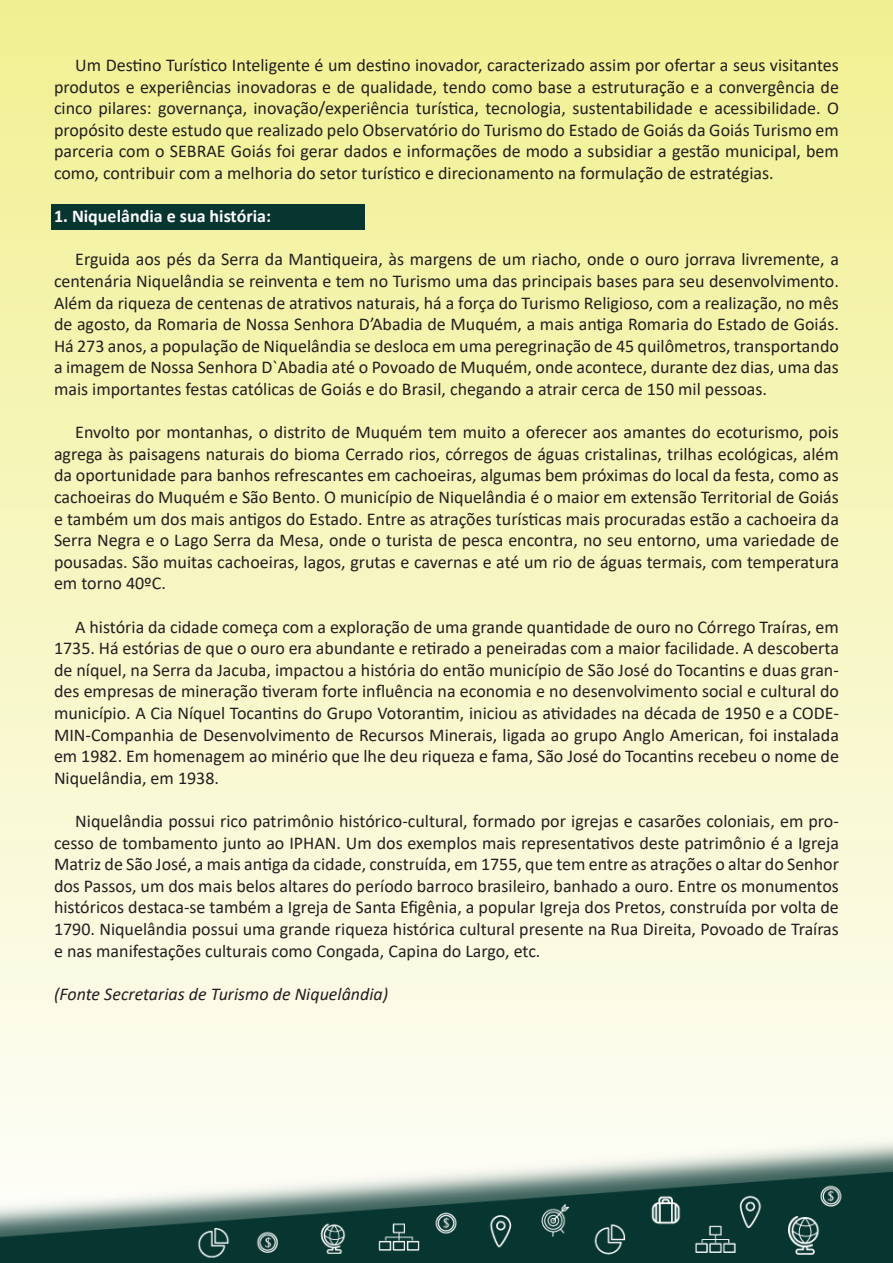
<style>
.page{position:relative;width:893px;height:1263px;background:#fff}
.page>*{position:absolute;margin:0;border:0;box-sizing:border-box;transform-origin:0 0}
.t1{font:18px/21.6px "Calibri";color:#231f20;text-align:justify}
.t2{font:italic 18px "Calibri";color:#231f20}
.t3{font:700 18px "Calibri";color:#fff}
</style>
<div class="page">
<img style="left:0;top:15px;width:893px;height:1248px">
<div style="left:51px;top:204px;width:313px;height:26px;background:#073630"></div>
<img style="left:0;top:660px;width:1px;height:389px">
<p class="t1" style="left:54px;top:54px;width:786px;text-indent:21px">Um Destino Turístico Inteligente é um destino inovador, caracterizado assim por ofertar a seus visitantes produtos e experiências inovadoras e de qualidade, tendo como base a estruturação e a convergência de cinco pilares: governança, inovação/experiência turística, tecnologia, sustentabilidade e acessibilidade. O propósito deste estudo que realizado pelo Observatório do Turismo do Estado de Goiás da Goiás Turismo em parceria com o SEBRAE Goiás foi gerar dados e informações de modo a subsidiar a gestão municipal, bem como, contribuir com a melhoria do setor turístico e direcionamento na formulação de estratégias.</p>
<p class="t3" style="left:54px;top:203px;width:219px">1. Niquelândia e sua história:</p>
<p class="t1" style="left:54px;top:248px;width:786px;text-indent:21px">Erguida aos pés da Serra da Mantiqueira, às margens de um riacho, onde o ouro jorrava livremente, a centenária Niquelândia se reinventa e tem no Turismo uma das principais bases para seu desenvolvimento.<br>Além da riqueza de centenas de atrativos naturais, há a força do Turismo Religioso, com a realização, no mês de agosto, da Romaria de Nossa Senhora D’Abadia de Muquém, a mais antiga Romaria do Estado de Goiás.<br>Há 273 anos, a população de Niquelândia se desloca em uma peregrinação de 45 quilômetros, transportando a imagem de Nossa Senhora D`Abadia até o Povoado de Muquém, onde acontece, durante dez dias, uma das mais importantes festas católicas de Goiás e do Brasil, chegando a atrair cerca de 150 mil pessoas.</p>
<p class="t1" style="left:54px;top:421px;width:786px;text-indent:21px">Envolto por montanhas, o distrito de Muquém tem muito a oferecer aos amantes do ecoturismo, pois agrega às paisagens naturais do bioma Cerrado rios, córregos de águas cristalinas, trilhas ecológicas, além da oportunidade para banhos refrescantes em cachoeiras, algumas bem próximas do local da festa, como as cachoeiras do Muquém e São Bento. O município de Niquelândia é o maior em extensão Territorial de Goiás e também um dos mais antigos do Estado. Entre as atrações turísticas mais procuradas estão a cachoeira da Serra Negra e o Lago Serra da Mesa, onde o turista de pesca encontra, no seu entorno, uma variedade de pousadas. São muitas cachoeiras, lagos, grutas e cavernas e até um rio de águas termais, com temperatura em torno 40ºC.</p>
<p class="t1" style="left:54px;top:615px;width:786px;text-indent:21px">A história da cidade começa com a exploração de uma grande quantidade de ouro no Córrego Traíras, em 1735. Há estórias de que o ouro era abundante e retirado a peneiradas com a maior facilidade. A descoberta de níquel, na Serra da Jacuba, impactou a história do então município de São José do Tocantins e duas gran&shy;des empresas de mineração tiveram forte influência na economia e no desenvolvimento social e cultural do município. A Cia Níquel Tocantins do Grupo Votorantim, iniciou as atividades na década de 1950 e a CODE-MIN-Companhia de Desenvolvimento de Recursos Minerais, ligada ao grupo Anglo American, foi instalada em 1982. Em homenagem ao minério que lhe deu riqueza e fama, São José do Tocantins recebeu o nome de Niquelândia, em 1938.</p>
<p class="t1" style="left:54px;top:810px;width:786px;text-indent:21px">Niquelândia possui rico patrimônio histórico-cultural, formado por igrejas e casarões coloniais, em pro&shy;cesso de tombamento junto ao IPHAN. Um dos exemplos mais representativos deste patrimônio é a Igreja Matriz de São José, a mais antiga da cidade, construída, em 1755, que tem entre as atrações o altar do Senhor dos Passos, um dos mais belos altares do período barroco brasileiro, banhado a ouro. Entre os monumentos históricos destaca-se também a Igreja de Santa Efigênia, a popular Igreja dos Pretos, construída por volta de 1790. Niquelândia possui uma grande riqueza histórica cultural presente na Rua Direita, Povoado de Traíras e nas manifestações culturais como Congada, Capina do Largo, etc.</p>
<p class="t2" style="left:54px;top:981px;width:336px">(Fonte Secretarias de Turismo de Niquelândia)</p>
</div>
